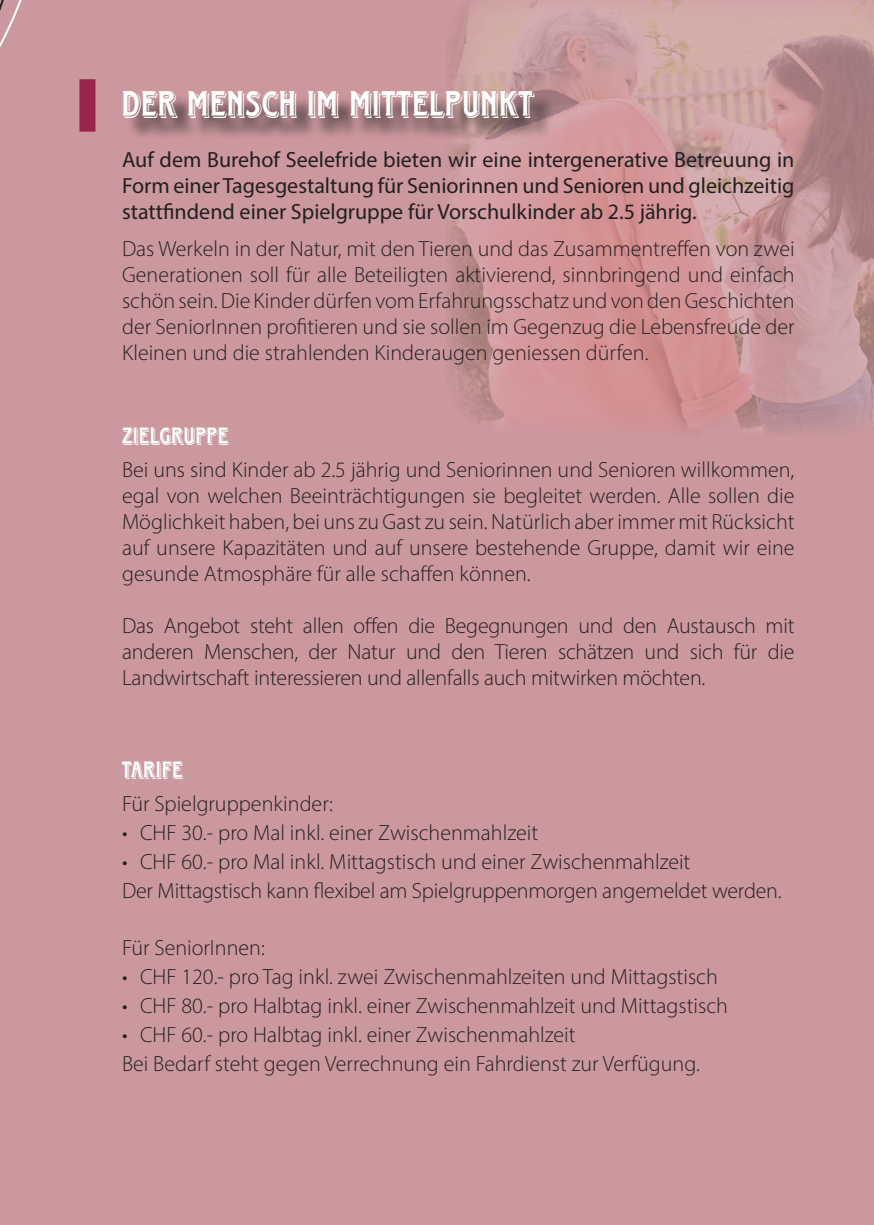
<style>
.page{position:relative;width:874px;height:1225px;background:#fff}
.page>*{position:absolute;margin:0;border:0;box-sizing:border-box;transform-origin:0 0}
.t1{font:40px "Horndon D";color:#fff}
.Heading{font:26px "Horndon D";color:#fff}
.Paragraph{font:300 22px/26px "Myriad Pro";color:#231f20;text-align:justify}
.Paragraph-2{font:22px/26px "Myriad Pro";color:#231f20;text-align:justify}
</style>
<div class="page">
<div style="left:0;top:0;width:873px;height:1225px;background:#cb989d"></div>
<img style="left:451px;top:0;width:422px;height:432px">
<div style="left:126px;top:95px;width:431px;height:46px;background:#231f20;opacity:.75"></div>
<div style="left:79px;top:79px;width:16px;height:53px;background:#9b264c"></div>
<p class="t1" style="left:122px;top:82px;width:413px">DER MENSCH IM MITTELPUNKT</p>
<p class="Paragraph-2" style="left:122px;top:146px;width:673px">Auf dem Burehof Seelefride bieten wir eine intergenerative Betreuung in Form einer Tagesgestaltung für Seniorinnen und Senioren und gleichzeitig stattfindend einer Spielgruppe für Vorschulkinder ab 2.5 jährig.</p>
<p class="Paragraph" style="left:122px;top:235px;width:673px">Das Werkeln in der Natur, mit den Tieren und das Zusammentreffen von zwei Generationen soll für alle Beteiligten aktivierend, sinnbringend und einfach schön sein. Die Kinder dürfen vom Erfahrungsschatz und von den Geschichten der SeniorInnen profitieren und sie sollen im Gegenzug die Lebensfreude der Kleinen und die strahlenden Kinderaugen geniessen dürfen.</p>
<p class="Heading" style="left:122px;top:422px;width:108px">ZIELGRUPPE</p>
<p class="Paragraph" style="left:122px;top:456px;width:673px">Bei uns sind Kinder ab 2.5 jährig und Seniorinnen und Senioren willkommen, egal von welchen Beeinträchtigungen sie begleitet werden. Alle sollen die Möglichkeit haben, bei uns zu Gast zu sein. Natürlich aber immer mit Rücksicht auf unsere Kapazitäten und auf unsere bestehende Gruppe, damit wir eine gesunde Atmosphäre für alle schaffen können.</p>
<p class="Paragraph" style="left:122px;top:612px;width:673px">Das Angebot steht allen offen die Begegnungen und den Austausch mit anderen Menschen, der Natur und den Tieren schätzen und sich für die Landwirtschaft interessieren und allenfalls auch mitwirken möchten.</p>
<p class="Heading" style="left:122px;top:756px;width:63px">TARIFE</p>
<p class="Paragraph" style="left:122px;top:790px;width:212px">Für Spielgruppenkinder:</p>
<p class="Paragraph" style="left:122px;top:819px;width:417px">• CHF 30.- pro Mal inkl. einer Zwischenmahlzeit</p>
<p class="Paragraph" style="left:122px;top:848px;width:569px">• CHF 60.- pro Mal inkl. Mittagstisch und einer Zwischenmahlzeit</p>
<p class="Paragraph" style="left:122px;top:877px;width:660px">Der Mittagstisch kann flexibel am Spielgruppenmorgen angemeldet werden.</p>
<p class="Paragraph" style="left:122px;top:934px;width:144px">Für SeniorInnen:</p>
<p class="Paragraph" style="left:122px;top:963px;width:597px">• CHF 120.- pro Tag inkl. zwei Zwischenmahlzeiten und Mittagstisch</p>
<p class="Paragraph" style="left:122px;top:992px;width:607px">• CHF 80.- pro Halbtag inkl. einer Zwischenmahlzeit und Mittagstisch</p>
<p class="Paragraph" style="left:122px;top:1021px;width:455px">• CHF 60.- pro Halbtag inkl. einer Zwischenmahlzeit</p>
<p class="Paragraph" style="left:122px;top:1050px;width:579px">Bei Bedarf steht gegen Verrechnung ein Fahrdienst zur Verfügung.</p>
</div>
